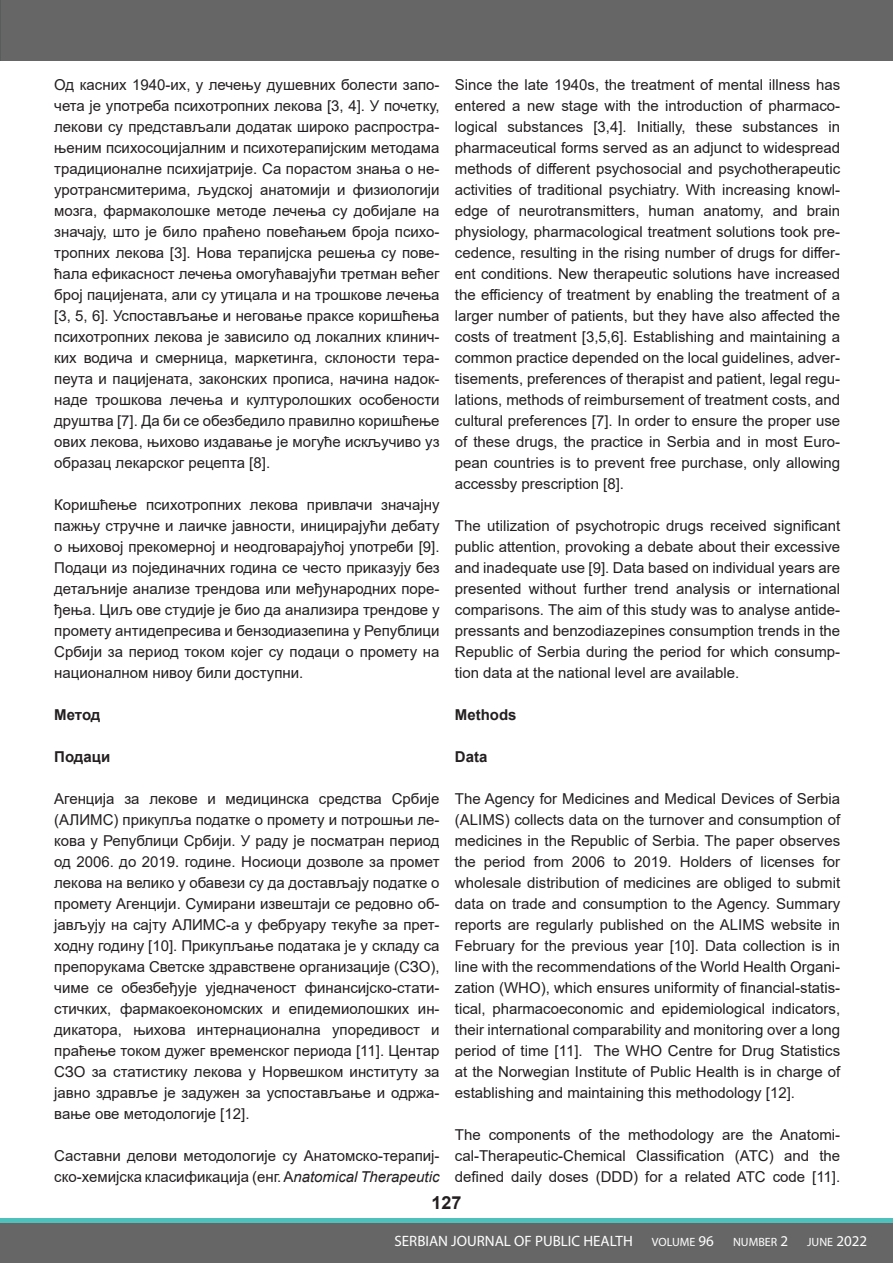
<style>
.page{position:relative;width:893px;height:1263px;background:#fff}
.page>*{position:absolute;margin:0;border:0;box-sizing:border-box;transform-origin:0 0}
.t1{font:700 18px "Arial";color:#231f20}
.t2{font:15px/21px "Arial";color:#231f20;text-align:justify}
.t3{font:15px "Myriad Pro";color:#fff}
.t4{font:700 15px "Arial";color:#231f20}
.t5{font:12px "Myriad Pro";color:#fff}
.s1{font-style:italic}
.s2{font-size:15px}
</style>
<div class="page">
<div style="left:0;top:1219px;width:893px;height:44px;background:#666"></div>
<hr style="left:0;top:1219px;width:893px;height:4px;background:#4fc1bd">
<div style="left:0;top:0;width:893px;height:61px;background:#666"></div>
<hr style="left:0;top:0;width:1px;height:61px;background:#595b5c">
<p class="t2" style="left:54px;top:74px;width:387px">Од касних 1940-их, у лечењу душевних болести запо&shy;чета је употреба психотропних лекова [3, 4]. У почетку, лекови су представљали додатак широко распростра&shy;њеним психосоцијалним и психотерапијским методама традиционалне психијатрије. Са порастом знања о не&shy;уротрансмитерима, људској анатомији и физиологији мозга, фармаколошке методе лечења су добијале на значају, што је било праћено повећањем броја психо&shy;тропних лекова [3]. Нова терапијска решења су пове&shy;ћала ефикасност лечења омогућавајући третман већег број пацијената, али су утицала и на трошкове лечења [3, 5, 6]. Успостављање и неговање праксе коришћења психотропних лекова је зависило од локалних клинич&shy;ких водича и смерница, маркетинга, склоности тера&shy;пеута и пацијената, законских прописа, начина надок&shy;наде трошкова лечења и културолошких особености друштва [7]. Да би се обезбедило правилно коришћење ових лекова, њихово издавање је могуће искључиво уз образац лекарског рецепта [8].</p>
<p class="t2" style="left:54px;top:494px;width:387px">Коришћење психотропних лекова привлачи значајну пажњу стручне и лаичке јавности, иницирајући дебату о њиховој прекомерној и неодговарајућој употреби [9].<br>Подаци из појединачних година се често приказују без детаљније анализе трендова или међународних поре&shy;ђења. Циљ ове студије је био да анализира трендове у промету антидепресива и бензодиазепина у Републици Србији за период током којег су подаци о промету на националном нивоу били доступни.</p>
<p class="t4" style="left:54px;top:704px;width:48px">Метод</p>
<p class="t4" style="left:54px;top:746px;width:58px">Подаци</p>
<p class="t2" style="left:54px;top:788px;width:387px">Агенција за лекове и медицинска средства Србије (АЛИМС) прикупља податке о промету и потрошњи ле&shy;кова у Републици Србији. У раду је посматран период од 2006. до 2019. године. Носиоци дозволе за промет лекова на велико у обавези су да достављају податке о промету Агенцији. Сумирани извештаји се редовно об&shy;јављују на сајту АЛИМС-а у фебруару текуће за прет&shy;ходну годину [10]. Прикупљање података је у складу са препорукама Светске здравствене организације (СЗО), чиме се обезбеђује уједначеност финансијско-стати&shy;стичких, фармакоекономских и епидемиолошких ин&shy;дикатора, њихова интернационална упоредивост и праћење током дужег временског периода [11]. Центар СЗО за статистику лекова у Норвешком институту за јавно здравље је задужен за успостављање и одржа&shy;вање ове методологије [12].</p>
<p class="t2" style="left:54px;top:1145px;width:387px">Саставни делови методологије су Анатомско-терапиј&shy;ско-хемијска класификација (енг. A<span class="s1">natomical Therapeutic</span></p>
<p class="t2" style="left:455px;top:74px;width:387px">Since the late 1940s, the treatment of mental illness has entered a new stage with the introduction of pharmaco&shy;logical substances [3,4]. Initially, these substances in pharmaceutical forms served as an adjunct to widespread methods of different psychosocial and psychotherapeutic activities of traditional psychiatry. With increasing knowl&shy;edge of neurotransmitters, human anatomy, and brain physiology, pharmacological treatment solutions took pre&shy;cedence, resulting in the rising number of drugs for differ&shy;ent conditions. New therapeutic solutions have increased the efficiency of treatment by enabling the treatment of a larger number of patients, but they have also affected the costs of treatment [3,5,6]. Establishing and maintaining a common practice depended on the local guidelines, adver&shy;tisements, preferences of therapist and patient, legal regu&shy;lations, methods of reimbursement of treatment costs, and cultural preferences [7]. In order to ensure the proper use of these drugs, the practice in Serbia and in most Euro&shy;pean countries is to prevent free purchase, only allowing accessby prescription [8].</p>
<p class="t2" style="left:455px;top:515px;width:387px">The utilization of psychotropic drugs received significant public attention, provoking a debate about their excessive and inadequate use [9]. Data based on individual years are presented without further trend analysis or international comparisons. The aim of this study was to analyse antide&shy;pressants and benzodiazepines consumption trends in the Republic of Serbia during the period for which consump&shy;tion data at the national level are available.</p>
<p class="t4" style="left:455px;top:704px;width:63px">Methods</p>
<p class="t4" style="left:455px;top:746px;width:34px">Data</p>
<p class="t2" style="left:455px;top:788px;width:387px">The Agency for Medicines and Medical Devices of Serbia (ALIMS) collects data on the turnover and consumption of medicines in the Republic of Serbia. The paper observes the period from 2006 to 2019. Holders of licenses for wholesale distribution of medicines are obliged to submit data on trade and consumption to the Agency. Summary reports are regularly published on the ALIMS website in February for the previous year [10]. Data collection is in line with the recommendations of the World Health Organi&shy;zation (WHO), which ensures uniformity of financial-statis&shy;tical, pharmacoeconomic and epidemiological indicators, their international comparability and monitoring over a long period of time [11]. The WHO Centre for Drug Statistics at the Norwegian Institute of Public Health is in charge of establishing and maintaining this methodology [12].</p>
<p class="t2" style="left:455px;top:1124px;width:387px">The components of the methodology are the Anatomi&shy;cal-Therapeutic-Chemical Classification (ATC) and the defined daily doses (DDD) for a related ATC code [11].</p>
<p class="t1" style="left:431px;top:1190px;width:32px">127</p>
<p class="t3" style="left:394px;top:1232px;width:240px">SERBIAN JOURNAL OF PUBLIC HEALTH</p>
<p class="t5" style="left:652px;top:1235px;width:64px">VOLUME <span class="s2">96</span></p>
<p class="t5" style="left:733px;top:1235px;width:57px">NUMBER <span class="s2">2</span></p>
<p class="t5" style="left:807px;top:1235px;width:61px">JUNE <span class="s2">2022</span></p>
</div>
